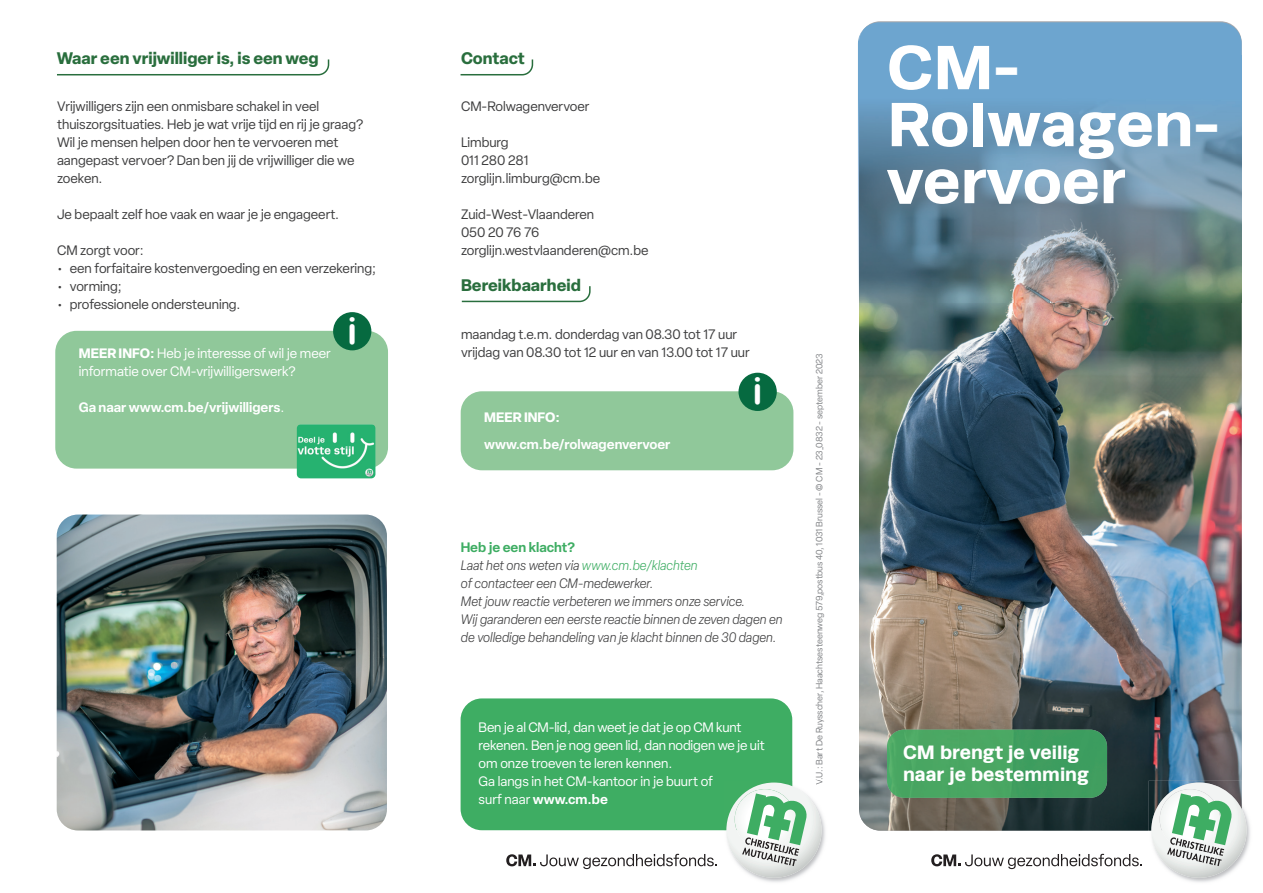
<style>
.page{position:relative;width:1263px;height:893px;background:#fff}
.page>*{position:absolute;margin:0;border:0;box-sizing:border-box;transform-origin:0 0}
.t1{font:700 62.7px/57px "Runda";color:#fff;scale:1.04 1}
.t2{font:37.5px "Arial Rounded MT Bold";color:#fff}
.t3{font:700 19.5px/22.5px "Runda";color:#fff}
.t4{font:700 16.5px "Elza";color:#296e3d}
.t5{font:13.5px/18px "Elza";color:#3e3e3f}
.t6{font:13.5px/18px "Elza";letter-spacing:-.01em;color:#fff}
.t7{font:italic 300 13.5px/18px "Elza";color:#3e3e3f}
.t8{font:600 13.5px "Elza";color:#fff}
.t9{font:700 13.5px "Elza";color:#fff}
.t10{font:9px "Elza";letter-spacing:-.005em;color:#808285}
.s1{font-weight:700}
.s2{font-weight:400}
.s3{font-weight:600;font-style:normal;color:#3ead63}
.s4{color:#3ead63}
.s5{font-weight:600}
</style>
<div class="page">
<img style="left:859px;top:303px;width:383px;height:528px">
<img style="left:887px;top:730px;width:220px;height:68px">
<img style="left:1182px;top:806px;width:68px;height:76px">
<img style="left:1148px;top:781px;width:94px;height:50px">
<img style="left:1160px;top:789px;width:60px;height:4px">
<svg style="left:1151px;top:793px;width:82px;height:85px"></svg>
<svg style="left:931px;top:854px;width:211px;height:15px"></svg>
<svg style="left:57px;top:59px;width:273px;height:17px"></svg>
<svg style="left:460px;top:59px;width:74px;height:17px"></svg>
<svg style="left:461px;top:286px;width:130px;height:17px"></svg>
<div style="left:461px;top:698px;width:331px;height:132px;background:#3ead63;border-radius:21px"></div>
<img style="left:724px;top:781px;width:101px;height:101px">
<img style="left:724px;top:781px;width:68px;height:49px">
<svg style="left:816px;top:781px;width:8px;height:3px"></svg>
<img style="left:735px;top:789px;width:60px;height:4px">
<svg style="left:726px;top:793px;width:82px;height:83px"></svg>
<svg style="left:506px;top:854px;width:211px;height:15px"></svg>
<img style="left:57px;top:514px;width:330px;height:316px">
<div style="left:55px;top:331px;width:333px;height:138px;background:#90c89a;border-radius:21px"></div>
<div style="left:461px;top:391px;width:332px;height:79px;background:#90c89a;border-radius:21px"></div>
<div style="left:333px;top:312px;width:38px;height:38px;background:#066a40;border-radius:50%"></div>
<div style="left:738px;top:373px;width:39px;height:38px;background:#066a40;border-radius:50%"></div>
<svg style="left:858px;top:37px;width:1px;height:255px"></svg>
<svg style="left:859px;top:22px;width:383px;height:281px;background:#6d92ab"></svg>
<img style="left:297px;top:424px;width:78px;height:54px">
<p class="t4" style="left:57px;top:46px;width:263px">Waar een vrijwilliger is, is een weg</p>
<p class="t5" style="left:57px;top:97px;width:308px">Vrijwilligers zijn een onmisbare schakel in veel thuiszorgsituaties. Heb je wat vrije tijd en rij je graag?<br>Wil je mensen helpen door hen te vervoeren met aangepast vervoer? Dan ben jij de vrijwilliger die we zoeken.</p>
<p class="t5" style="left:57px;top:205px;width:284px">Je bepaalt zelf hoe vaak en waar je je engageert.</p>
<p class="t5" style="left:57px;top:241px;width:88px">CM zorgt voor:</p>
<p class="t5" style="left:57px;top:259px;width:321px">• een forfaitaire kostenvergoeding en een verzekering;</p>
<p class="t5" style="left:57px;top:277px;width:66px">• vorming;</p>
<p class="t5" style="left:57px;top:295px;width:185px">• professionele ondersteuning.</p>
<p class="t6" style="left:79px;top:344px;width:253px"><span class="s1">MEER INFO:</span> Heb je interesse of wil je meer informatie over CM-vrijwilligerswerk?</p>
<p class="t8" style="left:79px;top:397px;width:207px">Ga naar www.cm.be/vrijwilligers<span class="s2">.</span></p>
<h2 class="t2" style="left:347px;top:308px;width:12px">i</h2>
<p class="t4" style="left:461px;top:46px;width:65px">Contact</p>
<p class="t5" style="left:461px;top:98px;width:130px">CM-Rolwagenvervoer</p>
<p class="t5" style="left:461px;top:134px;width:141px">Limburg<br>011 280 281 zorglijn.limburg@cm.be</p>
<p class="t5" style="left:461px;top:206px;width:189px">Zuid-West-Vlaanderen<br>050 20 76 76 zorglijn.westvlaanderen@cm.be</p>
<p class="t4" style="left:461px;top:274px;width:121px">Bereikbaarheid</p>
<p class="t5" style="left:461px;top:325px;width:290px">maandag t.e.m. donderdag van 08.30 tot 17 uur vrijdag van 08.30 tot 12 uur en van 13.00 tot 17 uur</p>
<p class="t9" style="left:484px;top:407px;width:77px">MEER INFO:</p>
<p class="t8" style="left:484px;top:434px;width:188px">www.cm.be/rolwagenvervoer</p>
<p class="t7" style="left:461px;top:538px;width:238px"><span class="s3">Heb je een klacht?<br></span>Laat het ons weten via <span class="s4">www.cm.be/klachten</span></p>
<h2 class="t2" style="left:752px;top:369px;width:12px">i</h2>
<p class="t7" style="left:461px;top:574px;width:323px">of contacteer een CM-medewerker.<br>Met jouw reactie verbeteren we immers onze service.<br>Wij garanderen een eerste reactie binnen de zeven dagen en de volledige behandeling van je klacht binnen de 30 dagen.</p>
<p class="t6" style="left:479px;top:718px;width:288px">Ben je al CM-lid, dan weet je dat je op CM kunt rekenen. Ben je nog geen lid, dan nodigen we je uit om onze troeven te leren kennen.<br>Ga langs in het CM-kantoor in je buurt of<br>surf naar <span class="s5">www.cm.be</span></p>
<p class="t10" style="left:813px;top:785px;width:433px;rotate:-90deg">V.U.: Bart De Ruysscher, Haachtsesteenweg 579,postbus 40, 1031 Brussel - © CM - 23_0832 - september 2023</p>
<h1 class="t1" style="left:887px;top:38px;width:321px">CM-<br>Rolwagen&shy;vervoer</h1>
<h3 class="t3" style="left:903px;top:740px;width:187px">CM brengt je veilig naar je bestemming</h3>
</div>
